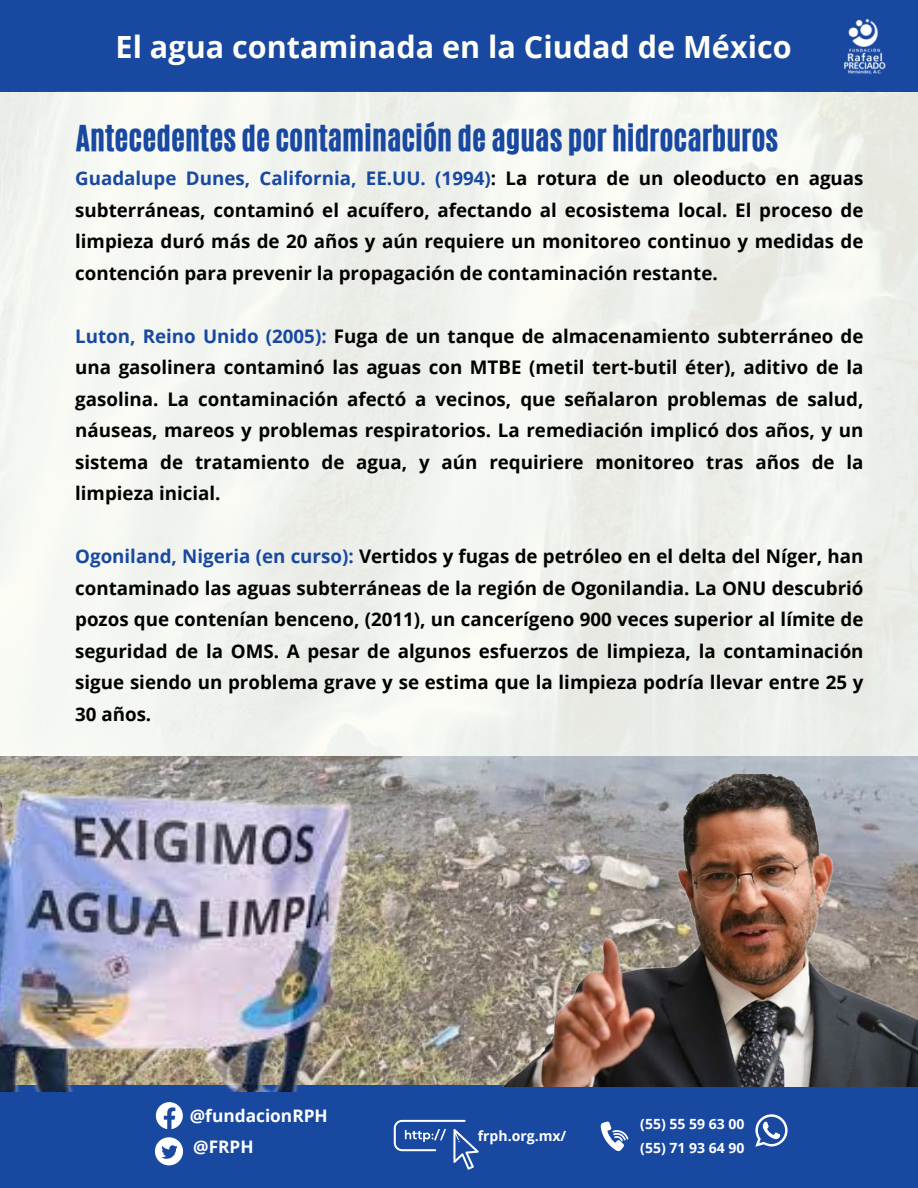
<style>
.page{position:relative;width:918px;height:1188px;background:#fff}
.page>*{position:absolute;margin:0;border:0;box-sizing:border-box;transform-origin:0 0}
.t1{font:700 30.6px "Open Sans";color:#fffff6}
.t2{font:30px "CA Generated";color:#1848a0}
.t3{font:700 18.75px/31.5px "Open Sans";color:#000;text-align:justify}
.t4{font:700 17.25px "Open Sans";color:#fff}
.t5{font:700 14.1px "Open Sans";color:#fff}
.s1{color:#1848a0}
</style>
<div class="page">
<div style="left:0;top:1086px;width:918px;height:102px;background:#1848a0"></div>
<svg style="left:394px;top:1120px;width:85px;height:49px"></svg>
<svg style="left:601px;top:1121px;width:27px;height:30px"></svg>
<svg style="left:156px;top:1102px;width:27px;height:27px"></svg>
<svg style="left:155px;top:1137px;width:28px;height:28px"></svg>
<svg style="left:755px;top:1114px;width:33px;height:33px"></svg>
<div style="left:0;top:0;width:918px;height:92px;background:#1848a0"></div>
<img style="left:844px;top:19px;width:42px;height:55px">
<img style="left:0;top:92px;width:918px;height:682px">
<img style="left:415px;top:774px;width:503px;height:312px">
<img style="left:0;top:762px;width:415px;height:329px">
<h3 class="t1" style="left:116px;top:25px;width:678px">El agua contaminada en la Ciudad de México</h3>
<h2 class="t2" style="left:76px;top:116px;width:704px">Antecedentes de contaminación de aguas por hidrocarburos</h2>
<h3 class="t3" style="left:75px;top:162px;width:790px"><span class="s1">Guadalupe Dunes, California, EE.UU. (1994)</span>: La rotura de un oleoducto en aguas subterráneas, contaminó el acuífero, afectando al ecosistema local. El proceso de limpieza duró más de 20 años y aún requiere un monitoreo continuo y medidas de contención para prevenir la propagación de contaminación restante.</h3>
<p class="t3" style="left:75px;top:320px;width:790px"><span class="s1">Luton, Reino Unido (2005):</span> Fuga de un tanque de almacenamiento subterráneo de una gasolinera contaminó las aguas con MTBE (metil tert-butil éter), aditivo de la gasolina. La contaminación afectó a vecinos, que señalaron problemas de salud, náuseas, mareos y problemas respiratorios. La remediación implicó dos años, y un sistema de tratamiento de agua, y aún requiriere monitoreo tras años de la limpieza inicial.</p>
<p class="t3" style="left:75px;top:540px;width:790px"><span class="s1">Ogoniland, Nigeria (en curso):</span> Vertidos y fugas de petróleo en el delta del Níger, han contaminado las aguas subterráneas de la región de Ogonilandia. La ONU descubrió pozos que contenían benceno, (2011), un cancerígeno 900 veces superior al límite de seguridad de la OMS. A pesar de algunos esfuerzos de limpieza, la contaminación sigue siendo un problema grave y se estima que la limpieza podría llevar entre 25 y 30 años.</p>
<h1 class="t4" style="left:190px;top:1104px;width:140px">@fundacionRPH</h1>
<h3 class="t4" style="left:193px;top:1135px;width:62px">@FRPH</h3>
<h1 class="t5" style="left:478px;top:1126px;width:90px">frph.org.mx/</h1>
<p class="t5" style="left:640px;top:1114px;width:106px">(55) 55 59 63 00</p>
<p class="t5" style="left:640px;top:1138px;width:106px">(55) 71 93 64 90</p>
</div>
